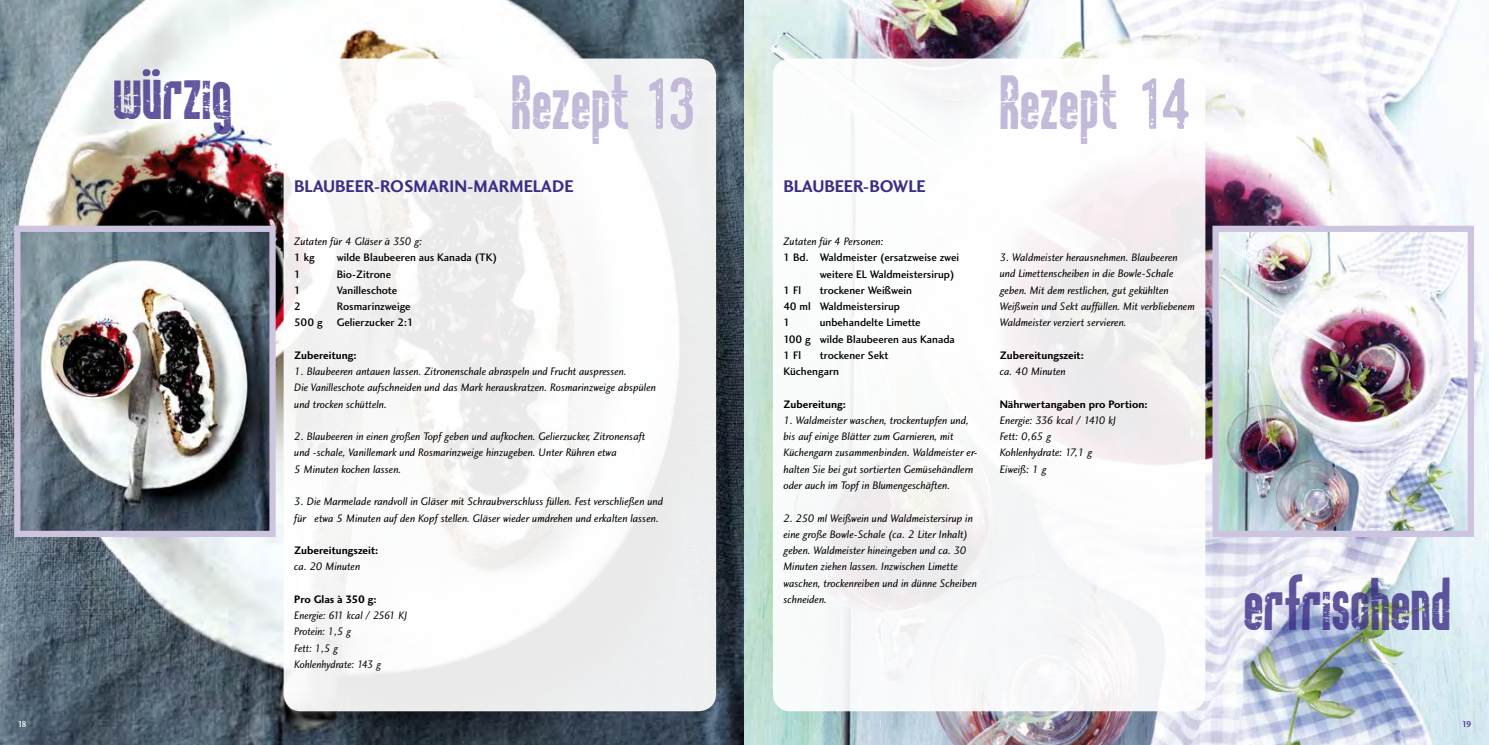
<style>
.page{position:relative;width:1489px;height:745px;background:#fff}
.page>*{position:absolute;margin:0;border:0;box-sizing:border-box;transform-origin:0 0}
.t1{font:25px "Rockit";color:#3c2d86}
.t2{font:25px "Rockit";color:#c3b9d9}
.t3{font:17.5px "Charlotte Sans Bold Plain";color:#3c2d86}
.t4{font:11.25px/16.2px "Charlotte Sans Book Italic Plain";color:#000}
.t5{font:11.25px/16.2px "Charlotte Sans Medium Plain";color:#000}
.t6{font:11.25px "Charlotte Sans Bold Plain";color:#000}
.t7{font:11.25px/16.2px "Charlotte Sans Book Italic Plain";color:#000;scale:.96 1}
.t8{font:8.75px "Charlotte Sans Medium Plain";color:#fff}
.t9{font:8.75px "Charlotte Sans Medium Plain";color:#3c2d86}
</style>
<div class="page">
<img style="left:0;top:0;width:744px;height:744px">
<img style="left:744px;top:0;width:744px;height:744px">
<img style="left:21px;top:232px;width:248px;height:297px">
<div style="left:14px;top:225px;width:262px;height:311px;border:6px solid #cdc5df"></div>
<img style="left:1219px;top:232px;width:247px;height:297px">
<div style="left:1212px;top:225px;width:261px;height:311px;border:6px solid #cdc5df"></div>
<div style="left:283px;top:58px;width:433px;height:652px;background:linear-gradient(to right,#f8f8f7,#f2f3f3);border-radius:18px"></div>
<div style="left:772px;top:58px;width:433px;height:652px;background:linear-gradient(to right,#f9fbfb,#f7f4f6);border-radius:18px"></div>
<img style="left:1133px;top:63px;width:60px;height:85px">
<img style="left:645px;top:63px;width:60px;height:85px">
<svg style="left:143px;top:69px;width:17px;height:7px"></svg>
<p class="t8" style="left:18px;top:718px;width:11px">18</p>
<h1 class="t1" style="left:114px;top:96px;width:121px">wurzig</h1>
<h1 class="t2" style="left:512px;top:105px;width:120px">Rezept</h1>
<h1 class="t2" style="left:1000px;top:105px;width:120px">Rezept</h1>
<h2 class="t3" style="left:294px;top:175px;width:281px">BLAUBEER-ROSMARIN-MARMELADE</h2>
<p class="t4" style="left:294px;top:233px;width:129px">Zutaten für 4 Gläser à 350 g:</p>
<p class="t5" style="left:294px;top:249px;width:22px">1 kg</p>
<p class="t5" style="left:337px;top:249px;width:162px">wilde Blaubeeren aus Kanada (TK)</p>
<p class="t5" style="left:294px;top:265px;width:8px">1</p>
<p class="t5" style="left:337px;top:265px;width:56px">Bio-Zitrone</p>
<p class="t5" style="left:294px;top:281px;width:8px">1</p>
<p class="t5" style="left:337px;top:281px;width:62px">Vanilleschote</p>
<p class="t5" style="left:294px;top:298px;width:8px">2</p>
<p class="t5" style="left:337px;top:298px;width:75px">Rosmarinzweige</p>
<p class="t5" style="left:294px;top:314px;width:30px">500 g</p>
<p class="t5" style="left:337px;top:314px;width:79px">Gelierzucker 2:1</p>
<p class="t6" style="left:294px;top:348px;width:64px">Zubereitung:</p>
<p class="t4" style="left:294px;top:363px;width:363px">1. Blaubeeren antauen lassen. Zitronenschale abraspeln und Frucht auspressen.<br>Die Vanilleschote aufschneiden und das Mark herauskratzen. Rosmarinzweige abspülen und trocken schütteln.</p>
<p class="t4" style="left:294px;top:428px;width:353px">2. Blaubeeren in einen großen Topf geben und aufkochen. Gelierzucker, Zitronensaft und -schale, Vanillemark und Rosmarinzweige hinzugeben. Unter Rühren etwa<br>5 Minuten kochen lassen.</p>
<p class="t4" style="left:294px;top:493px;width:370px">3. Die Marmelade randvoll in Gläser mit Schraubverschluss füllen. Fest verschließen und für etwa 5 Minuten auf den Kopf stellen. Gläser wieder umdrehen und erkalten lassen.</p>
<p class="t6" style="left:294px;top:543px;width:86px">Zubereitungszeit:</p>
<p class="t4" style="left:294px;top:558px;width:67px">ca. 20 Minuten</p>
<p class="t6" style="left:294px;top:592px;width:84px">Pro Glas à 350 g:</p>
<p class="t7" style="left:294px;top:606px;width:119px">Energie: 611 kcal / 2561 KJ<br>Protein: 1,5 g<br>Fett: 1,5 g<br>Kohlenhydrate: 143 g</p>
<h2 class="t3" style="left:783px;top:175px;width:144px">BLAUBEER-BOWLE</h2>
<p class="t4" style="left:783px;top:233px;width:102px">Zutaten für 4 Personen:</p>
<p class="t5" style="left:783px;top:249px;width:177px">1 Bd. Waldmeister (ersatzweise zwei</p>
<p class="t5" style="left:819px;top:265px;width:136px">weitere EL Waldmeistersirup)</p>
<p class="t5" style="left:783px;top:281px;width:19px">1 Fl</p>
<p class="t5" style="left:783px;top:281px;width:130px;text-indent:36px">trockener Weißwein<br>40 ml Waldmeistersirup<br>1</p>
<p class="t5" style="left:783px;top:314px;width:173px;text-indent:36px">unbehandelte Limette<br>100 g wilde Blaubeeren aus Kanada<br>1 Fl</p>
<p class="t5" style="left:783px;top:346px;width:107px;text-indent:36px">trockener Sekt<br>Küchengarn</p>
<p class="t6" style="left:783px;top:397px;width:64px">Zubereitung:</p>
<p class="t4" style="left:783px;top:411px;width:196px">1. Waldmeister waschen, trockentupfen und, bis auf einige Blätter zum Garnieren, mit Küchengarn zusammenbinden. Waldmeister er&shy;halten Sie bei gut sortierten Gemüsehändlern oder auch im Topf in Blumengeschäften.</p>
<p class="t4" style="left:783px;top:509px;width:195px">2. 250 ml Weißwein und Waldmeistersirup in eine große Bowle-Schale (ca. 2 Liter Inhalt) geben. Waldmeister hineingeben und ca. 30<br>Minuten ziehen lassen. Inzwischen Limette waschen, trockenreiben und in dünne Scheiben schneiden.</p>
<p class="t4" style="left:999px;top:249px;width:196px">3. Waldmeister herausnehmen. Blaubeeren und Limettenscheiben in die Bowle-Schale geben. Mit dem restlichen, gut gekühlten Weißwein und Sekt auffüllen. Mit verbliebenem Waldmeister verziert servieren.</p>
<p class="t6" style="left:999px;top:348px;width:86px">Zubereitungszeit:</p>
<p class="t4" style="left:999px;top:363px;width:67px">ca. 40 Minuten</p>
<p class="t6" style="left:999px;top:397px;width:149px">Nährwertangaben pro Portion:</p>
<p class="t4" style="left:999px;top:411px;width:118px">Energie: 336 kcal / 1410 kJ<br>Fett: 0,65 g<br>Kohlenhydrate: 17,1 g<br>Eiweiß: 1 g</p>
<h1 class="t1" style="left:1244px;top:605px;width:209px">erfrischend</h1>
<p class="t9" style="left:1461px;top:718px;width:11px">19</p>
</div>
